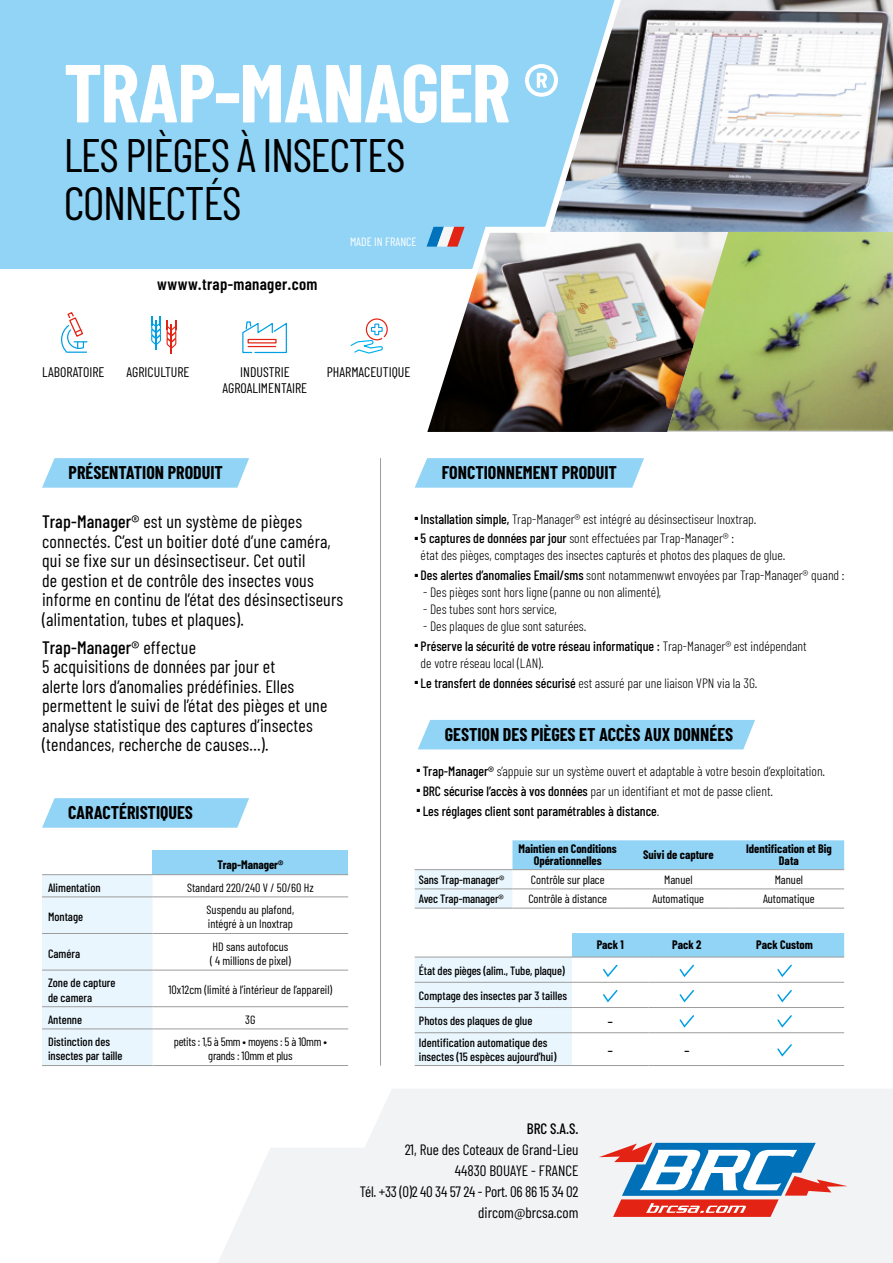
<style>
.page{position:relative;width:893px;height:1263px;background:#fff}
.page>*{position:absolute;margin:0;border:0;box-sizing:border-box;transform-origin:0 0}
.t1{font:700 82.05px "Barlow Condensed";letter-spacing:-.02em;color:#fff}
.t2{font:46.95px/47.5px "Barlow Condensed";letter-spacing:-.03em;color:#000}
.t3{font:18px/19.5px "Barlow Condensed";letter-spacing:.01em;color:#000}
.t4{font:700 18px "Barlow Condensed";color:#000}
.t5{font:600 16.5px "Barlow Condensed";letter-spacing:.02em;color:#000}
.t6{font:15px/21px "Barlow Condensed";letter-spacing:-.02em;color:#000;text-align:right}
.t7{font:15px/21px "Barlow Condensed";color:#000;text-align:right}
.t8{font:500 15px "Barlow Condensed";color:#000}
.t9{font:13.95px/15.6px "Barlow Condensed";color:#000;text-align:center}
.t10{font:300 13.5px/17px "Barlow Condensed";color:#000}
.t11{font:500 13.5px "Barlow Condensed";color:#000}
.t12{font:500 12px/14.4px "Barlow Condensed";color:#000}
.t13{font:12px/14.4px "Barlow Condensed";color:#000}
.t14{font:700 12px/12px "Barlow Condensed";color:#000;text-align:center}
.t15{font:12px/14.4px "Barlow Condensed";letter-spacing:-.02em;color:#000;text-align:center}
.t16{font:12px "Barlow Condensed";color:#fff}
.s1{font-weight:600}
.s2{font-weight:500}
.s3{font-weight:300}
</style>
<div class="page">
<div style="left:0;top:0;width:644px;height:269px;background:#92d4f6"></div>
<img style="left:636px;top:232px;width:31px;height:200px">
<img style="left:668px;top:232px;width:225px;height:199px">
<img style="left:636px;top:0;width:257px;height:232px">
<hr style="left:156px;top:320px;width:1px;height:30px;background:#009fe3">
<svg style="left:151px;top:316px;width:10px;height:29px"></svg>
<svg style="left:167px;top:320px;width:9px;height:33px"></svg>
<svg style="left:218px;top:1089px;width:675px;height:174px;fill:#f2f3f5"></svg>
<svg style="left:599px;top:1142px;width:248px;height:75px"></svg>
<svg style="left:42px;top:798px;width:207px;height:30px;background:#99d7f6"></svg>
<div style="left:153px;top:851px;width:195px;height:24px;background:#92d4f6"></div>
<div style="left:42px;top:875px;width:111px;height:190px;background:#e9f6fe"></div>
<hr style="left:153px;top:874px;width:195px;height:1px;background:#9d9d9c">
<hr style="left:153px;top:897px;width:195px;height:1px;background:#9d9d9c">
<hr style="left:153px;top:933px;width:195px;height:1px;background:#9d9d9c">
<hr style="left:153px;top:970px;width:195px;height:1px;background:#9d9d9c">
<hr style="left:153px;top:1006px;width:195px;height:1px;background:#9d9d9c">
<hr style="left:153px;top:1029px;width:195px;height:1px;background:#9d9d9c">
<hr style="left:153px;top:1065px;width:195px;height:1px;background:#9d9d9c">
<hr style="left:42px;top:874px;width:111px;height:1px;background:#9d9d9c">
<hr style="left:42px;top:897px;width:111px;height:1px;background:#9d9d9c">
<hr style="left:42px;top:933px;width:111px;height:1px;background:#9d9d9c">
<hr style="left:42px;top:970px;width:111px;height:1px;background:#9d9d9c">
<hr style="left:42px;top:1006px;width:111px;height:1px;background:#9d9d9c">
<hr style="left:42px;top:1029px;width:111px;height:1px;background:#9d9d9c">
<hr style="left:42px;top:1065px;width:111px;height:1px;background:#9d9d9c">
<hr style="left:572px;top:1065px;width:77px;height:1px;background:#9d9d9c">
<hr style="left:649px;top:1065px;width:76px;height:1px;background:#9d9d9c">
<hr style="left:725px;top:1065px;width:119px;height:1px;background:#9d9d9c">
<hr style="left:415px;top:1065px;width:157px;height:1px;background:#9d9d9c">
<svg style="left:415px;top:933px;width:429px;height:132px"></svg>
<svg style="left:415px;top:840px;width:429px;height:68px"></svg>
<hr style="left:512px;top:889px;width:111px;height:1px;background:#9d9d9c">
<hr style="left:623px;top:889px;width:111px;height:1px;background:#9d9d9c">
<hr style="left:734px;top:889px;width:110px;height:1px;background:#9d9d9c">
<hr style="left:512px;top:908px;width:111px;height:1px;background:#9d9d9c">
<hr style="left:623px;top:908px;width:111px;height:1px;background:#9d9d9c">
<hr style="left:734px;top:908px;width:110px;height:1px;background:#9d9d9c">
<hr style="left:415px;top:869px;width:97px;height:1px;background:#9d9d9c">
<hr style="left:415px;top:889px;width:97px;height:1px;background:#9d9d9c">
<hr style="left:415px;top:908px;width:97px;height:1px;background:#9d9d9c">
<hr style="left:512px;top:869px;width:111px;height:1px;background:#9d9d9c">
<hr style="left:623px;top:869px;width:111px;height:1px;background:#9d9d9c">
<hr style="left:734px;top:869px;width:110px;height:1px;background:#9d9d9c">
<svg style="left:415px;top:458px;width:229px;height:30px;background:#99d6f6"></svg>
<div style="left:418px;top:720px;width:337px;height:29px;background:#92d4f6"></div>
<svg style="left:42px;top:458px;width:207px;height:30px;background:#99d7f6"></svg>
<hr style="left:380px;top:458px;width:1px;height:608px;background:#9d9d9c">
<svg style="left:61px;top:312px;width:27px;height:41px"></svg>
<svg style="left:350px;top:318px;width:38px;height:36px"></svg>
<svg style="left:242px;top:321px;width:45px;height:33px"></svg>
<svg style="left:426px;top:0;width:210px;height:432px"></svg>
<svg style="left:427px;top:227px;width:38px;height:20px"></svg>
<p class="t1" style="left:64px;top:42px;width:497px">TRAP-MANAGER <span class="s1">®</span></p>
<p class="t2" style="left:64px;top:128px;width:343px">LES PIÈGES À INSECTES<br>CONNECTÉS</p>
<p class="t5" style="left:157px;top:274px;width:162px">wwww.trap-manager.com</p>
<p class="t16" style="left:350px;top:233px;width:68px">MADE IN FRANCE</p>
<p class="t9" style="left:42px;top:363px;width:64px">LABORATOIRE</p>
<p class="t9" style="left:327px;top:363px;width:85px">PHARMACEUTIQUE</p>
<p class="t9" style="left:127px;top:363px;width:64px">AGRICULTURE</p>
<p class="t9" style="left:223px;top:363px;width:86px">INDUSTRIE<br>AGROALIMENTAIRE</p>
<p class="t4" style="left:69px;top:462px;width:156px">PRÉSENTATION PRODUIT</p>
<p class="t4" style="left:442px;top:462px;width:177px">FONCTIONNEMENT PRODUIT</p>
<p class="t3" style="left:42px;top:510px;width:303px"><span class="s2">Trap-Manager®</span> est un système de pièges connectés. C’est un boitier doté d’une caméra, qui se fixe sur un désinsectiseur. Cet outil<br>de gestion et de contrôle des insectes vous informe en continu de l’état des désinsectiseurs (alimentation, tubes et plaques).</p>
<p class="t3" style="left:42px;top:636px;width:287px"><span class="s2">Trap-Manager®</span> effectue<br>5 acquisitions de données par jour et<br>alerte lors d’anomalies prédéfinies. Elles permettent le suivi de l’état des pièges et une analyse statistique des captures d’insectes (tendances, recherche de causes…).</p>
<p class="t4" style="left:68px;top:802px;width:126px">CARACTÉRISTIQUES</p>
<p class="t14" style="left:217px;top:858px;width:68px">Trap-Manager®</p>
<p class="t12" style="left:48px;top:879px;width:54px">Alimentation</p>
<p class="t13" style="left:187px;top:879px;width:128px">Standard 220/240 V / 50/60 Hz</p>
<p class="t12" style="left:48px;top:909px;width:37px">Montage</p>
<p class="t13" style="left:207px;top:901px;width:89px">Suspendu au plafond, intégré à un Inoxtrap</p>
<p class="t12" style="left:48px;top:945px;width:34px">Caméra</p>
<p class="t13" style="left:210px;top:938px;width:82px">HD sans autofocus ( 4 millions de pixel)</p>
<p class="t12" style="left:48px;top:975px;width:69px">Zone de capture de camera</p>
<p class="t13" style="left:169px;top:982px;width:165px">10x12cm (limité à l’intérieur de l’appareil)</p>
<p class="t12" style="left:48px;top:1011px;width:36px">Antenne</p>
<p class="t13" style="left:245px;top:1011px;width:12px">3G</p>
<p class="t12" style="left:48px;top:1034px;width:76px">Distinction des insectes par taille</p>
<p class="t15" style="left:174px;top:1034px;width:155px">petits : 1,5 à 5mm • moyens : 5 à 10mm • grands : 10mm et plus</p>
<p class="t10" style="left:415px;top:510px;width:343px">■ <span class="s2">Installation simple,</span> Trap-Manager® est intégré au désinsectiseur Inoxtrap.</p>
<p class="t10" style="left:421px;top:530px;width:366px;text-indent:-6px">■ <span class="s2">5 captures de données par jour</span> sont effectuées par Trap-Manager® :<br>état des pièges, comptages des insectes capturés et photos des plaques de glue.</p>
<p class="t10" style="left:415px;top:567px;width:431px">■ <span class="s2">Des alertes d’anomalies Email/sms</span> sont notammenwwt envoyées par Trap-Manager® quand :</p>
<p class="t10" style="left:423px;top:584px;width:239px">- Des pièges sont hors ligne (panne ou non alimenté),</p>
<p class="t10" style="left:423px;top:600px;width:135px">- Des tubes sont hors service,</p>
<p class="t10" style="left:423px;top:617px;width:165px">- Des plaques de glue sont saturées.</p>
<p class="t10" style="left:421px;top:637px;width:388px;text-indent:-6px">■ <span class="s2">Préserve la sécurité de votre réseau informatique :</span> Trap-Manager® est indépendant de votre réseau local (LAN).</p>
<p class="t10" style="left:415px;top:674px;width:344px">■ <span class="s2">Le transfert de données sécurisé</span> est assuré par une liaison VPN via la 3G.</p>
<p class="t4" style="left:445px;top:723px;width:290px">GESTION DES PIÈGES ET ACCÈS AUX DONNÉES</p>
<p class="t10" style="left:417px;top:762px;width:410px">■ <span class="s2">Trap-Manager®</span> s’appuie sur un système ouvert et adaptable à votre besoin d’exploitation.</p>
<p class="t10" style="left:417px;top:782px;width:358px">■ <span class="s2">BRC sécurise l’accès à vos données</span> par un identifiant et mot de passe client.</p>
<p class="t11" style="left:417px;top:801px;width:244px">■ Les réglages client sont paramétrables à distance<span class="s3">.</span></p>
<p class="t14" style="left:519px;top:843px;width:100px">Maintien en Conditions<br>Opérationnelles</p>
<p class="t14" style="left:643px;top:849px;width:72px">Suivi de capture</p>
<p class="t14" style="left:746px;top:843px;width:87px">Identification et Big<br>Data</p>
<p class="t12" style="left:419px;top:872px;width:87px">Sans Trap-manager®</p>
<p class="t13" style="left:531px;top:871px;width:75px">Contrôle sur place</p>
<p class="t13" style="left:664px;top:871px;width:30px">Manuel</p>
<p class="t13" style="left:775px;top:871px;width:30px">Manuel</p>
<p class="t12" style="left:419px;top:891px;width:86px">Avec Trap-manager®</p>
<p class="t13" style="left:528px;top:891px;width:80px">Contrôle à distance</p>
<p class="t13" style="left:652px;top:891px;width:53px">Automatique</p>
<p class="t13" style="left:763px;top:891px;width:53px">Automatique</p>
<p class="t14" style="left:597px;top:939px;width:29px">Pack 1</p>
<p class="t14" style="left:672px;top:939px;width:31px">Pack 2</p>
<p class="t14" style="left:756px;top:939px;width:58px">Pack Custom</p>
<p class="t12" style="left:419px;top:962px;width:147px">État des pièges (alim., Tube, plaque)</p>
<p class="t12" style="left:419px;top:987px;width:150px">Comptage des insectes par 3 tailles</p>
<p class="t12" style="left:419px;top:1013px;width:115px">Photos des plaques de glue</p>
<p class="t3" style="left:607px;top:1010px;width:7px">-</p>
<p class="t12" style="left:419px;top:1034px;width:139px">Identification automatique des insectes (15 espèces aujourd’hui)</p>
<p class="t3" style="left:607px;top:1039px;width:7px">-</p>
<p class="t3" style="left:684px;top:1039px;width:7px">-</p>
<p class="t8" style="left:527px;top:1118px;width:53px">BRC S.A.S.</p>
<p class="t7" style="left:405px;top:1138px;width:175px">21, Rue des Coteaux de Grand-Lieu<br>44830 BOUAYE - FRANCE</p>
<p class="t6" style="left:360px;top:1180px;width:220px">Tél. +33 (0)2 40 34 57 24 - Port. 06 86 15 34 02 dircom@brcsa.com</p>
</div>
